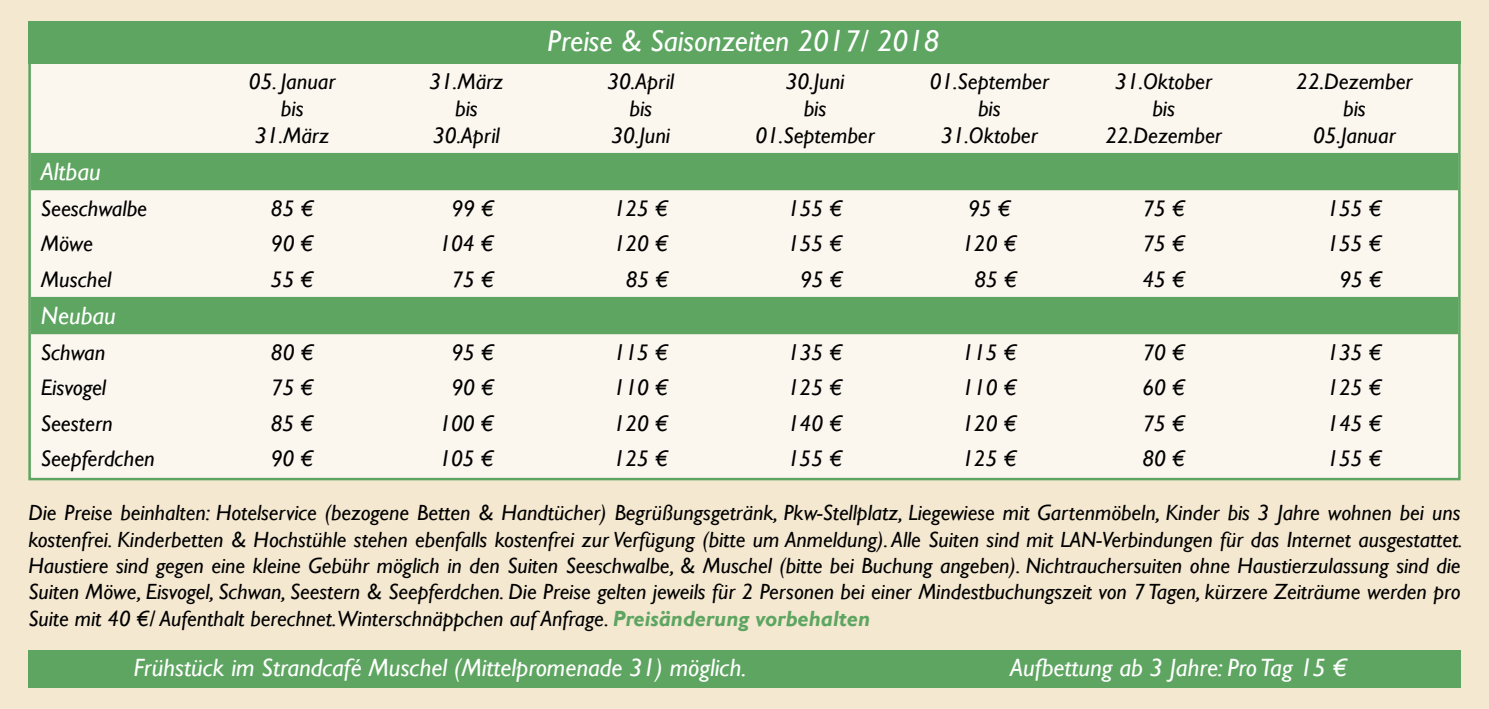
<style>
.page{position:relative;width:1489px;height:709px;background:#fff}
.page>*{position:absolute;margin:0;border:0;box-sizing:border-box;transform-origin:0 0}
.t1{font:italic 30px "Gill Sans";color:#fff}
.t2{font:italic 25px "Gill Sans";color:#fff}
.t3{font:italic 22.5px/27px "Gill Sans";color:#000;text-align:center}
.t4{font:italic 22px/26.5px "Gill Sans";color:#000;text-align:justify}
.s1{font-weight:700;color:#5da560}
</style>
<div class="page">
<div style="left:0;top:0;width:1488px;height:709px;background:#f4e8d1"></div>
<div style="left:30px;top:62px;width:1429px;height:417px;background:#fbf6ee"></div>
<svg style="left:31px;top:153px;width:1426px;height:181px"></svg>
<div style="left:28px;top:22px;width:1432px;height:42px;background:#5da560"></div>
<div style="left:28px;top:650px;width:1432px;height:38px;background:#5da560"></div>
<h1 class="t1" style="left:547px;top:24px;width:393px">Preise &amp; Saisonzeiten 2017/ 2018</h1>
<p class="t3" style="left:249px;top:68px;width:88px">05. Januar bis<br>31.März</p>
<p class="t3" style="left:429px;top:68px;width:76px">31.März bis<br>30.April</p>
<p class="t3" style="left:607px;top:68px;width:68px">30.April bis<br>30.Juni</p>
<p class="t3" style="left:755px;top:68px;width:121px">30.Juni<br>bis<br>01.September</p>
<p class="t3" style="left:929px;top:68px;width:121px">01.September bis<br>31.Oktober</p>
<p class="t3" style="left:1105px;top:68px;width:118px">31.Oktober bis<br>22.Dezember</p>
<p class="t3" style="left:1296px;top:68px;width:118px">22.Dezember bis<br>05.Januar</p>
<p class="t2" style="left:41px;top:157px;width:61px">Altbau</p>
<p class="t3" style="left:41px;top:195px;width:108px">Seeschwalbe</p>
<p class="t3" style="left:271px;top:195px;width:44px">85 €</p>
<p class="t3" style="left:451px;top:195px;width:44px">99 €</p>
<p class="t3" style="left:613px;top:195px;width:56px">125 €</p>
<p class="t3" style="left:788px;top:195px;width:56px">155 €</p>
<p class="t3" style="left:968px;top:195px;width:44px">95 €</p>
<p class="t3" style="left:1142px;top:195px;width:44px">75 €</p>
<p class="t3" style="left:1327px;top:195px;width:56px">155 €</p>
<p class="t3" style="left:41px;top:231px;width:54px">Möwe</p>
<p class="t3" style="left:271px;top:231px;width:44px">90 €</p>
<p class="t3" style="left:439px;top:231px;width:56px">104 €</p>
<p class="t3" style="left:613px;top:231px;width:56px">120 €</p>
<p class="t3" style="left:788px;top:231px;width:56px">155 €</p>
<p class="t3" style="left:962px;top:231px;width:56px">120 €</p>
<p class="t3" style="left:1142px;top:231px;width:44px">75 €</p>
<p class="t3" style="left:1327px;top:231px;width:56px">155 €</p>
<p class="t3" style="left:41px;top:266px;width:72px">Muschel</p>
<p class="t3" style="left:271px;top:266px;width:44px">55 €</p>
<p class="t3" style="left:451px;top:266px;width:44px">75 €</p>
<p class="t3" style="left:625px;top:266px;width:44px">85 €</p>
<p class="t3" style="left:800px;top:266px;width:44px">95 €</p>
<p class="t3" style="left:974px;top:266px;width:44px">85 €</p>
<p class="t3" style="left:1142px;top:266px;width:44px">45 €</p>
<p class="t3" style="left:1339px;top:266px;width:44px">95 €</p>
<p class="t2" style="left:41px;top:301px;width:77px">Neubau</p>
<p class="t3" style="left:41px;top:339px;width:66px">Schwan</p>
<p class="t3" style="left:271px;top:339px;width:44px">80 €</p>
<p class="t3" style="left:451px;top:339px;width:44px">95 €</p>
<p class="t3" style="left:613px;top:339px;width:56px">115 €</p>
<p class="t3" style="left:788px;top:339px;width:56px">135 €</p>
<p class="t3" style="left:962px;top:339px;width:56px">115 €</p>
<p class="t3" style="left:1142px;top:339px;width:44px">70 €</p>
<p class="t3" style="left:1327px;top:339px;width:56px">135 €</p>
<p class="t3" style="left:41px;top:374px;width:67px">Eisvogel</p>
<p class="t3" style="left:271px;top:374px;width:44px">75 €</p>
<p class="t3" style="left:451px;top:374px;width:44px">90 €</p>
<p class="t3" style="left:613px;top:374px;width:56px">110 €</p>
<p class="t3" style="left:788px;top:374px;width:56px">125 €</p>
<p class="t3" style="left:962px;top:374px;width:56px">110 €</p>
<p class="t3" style="left:1142px;top:374px;width:44px">60 €</p>
<p class="t3" style="left:1327px;top:374px;width:56px">125 €</p>
<p class="t3" style="left:41px;top:410px;width:73px">Seestern</p>
<p class="t3" style="left:271px;top:410px;width:44px">85 €</p>
<p class="t3" style="left:439px;top:410px;width:56px">100 €</p>
<p class="t3" style="left:613px;top:410px;width:56px">120 €</p>
<p class="t3" style="left:788px;top:410px;width:56px">140 €</p>
<p class="t3" style="left:962px;top:410px;width:56px">120 €</p>
<p class="t3" style="left:1142px;top:410px;width:44px">75 €</p>
<p class="t3" style="left:1327px;top:410px;width:56px">145 €</p>
<p class="t3" style="left:41px;top:446px;width:115px">Seepferdchen</p>
<p class="t3" style="left:271px;top:446px;width:44px">90 €</p>
<p class="t3" style="left:439px;top:446px;width:56px">105 €</p>
<p class="t3" style="left:613px;top:446px;width:56px">125 €</p>
<p class="t3" style="left:788px;top:446px;width:56px">155 €</p>
<p class="t3" style="left:962px;top:446px;width:56px">125 €</p>
<p class="t3" style="left:1142px;top:446px;width:44px">80 €</p>
<p class="t3" style="left:1327px;top:446px;width:56px">155 €</p>
<p class="t4" style="left:28px;top:500px;width:1435px">Die Preise beinhalten: Hotelservice (bezogene Betten &amp; Handtücher) Begrüßungsgetränk, Pkw-Stellplatz, Liegewiese mit Gartenmöbeln, Kinder bis 3 Jahre wohnen bei uns kostenfrei. Kinderbetten &amp; Hochstühle stehen ebenfalls kostenfrei zur Verfügung (bitte um Anmeldung). Alle Suiten sind mit LAN-Verbindungen für das Internet ausgestattet.<br>Haustiere sind gegen eine kleine Gebühr möglich in den Suiten Seeschwalbe, &amp; Muschel (bitte bei Buchung angeben). Nichtrauchersuiten ohne Haustierzulassung sind die Suiten Möwe, Eisvogel, Schwan, Seestern &amp; Seepferdchen. Die Preise gelten jeweils für 2 Personen bei einer Mindestbuchungszeit von 7 Tagen, kürzere Zeiträume werden pro Suite mit 40 €/ Aufenthalt berechnet.Winterschnäppchen auf Anfrage. <span class="s1">Preisänderung vorbehalten</span></p>
<p class="t2" style="left:134px;top:653px;width:614px">Frühstück im Strandcafé Muschel (Mittelpromenade 31) möglich.</p>
<p class="t2" style="left:1010px;top:653px;width:338px">Aufbettung ab 3 Jahre: Pro Tag 15 €</p>
</div>
